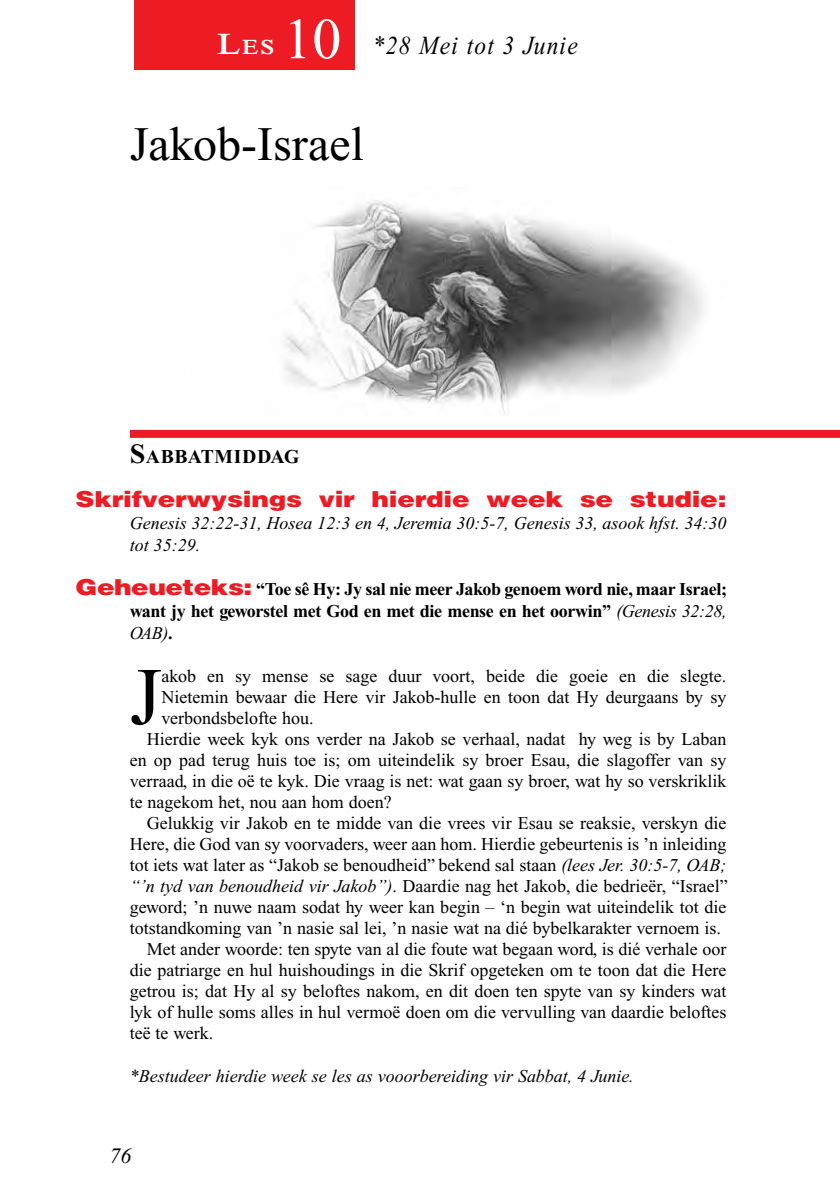
<style>
.page{position:relative;width:840px;height:1191px;background:#fff}
.page>*{position:absolute;margin:0;border:0;box-sizing:border-box;transform-origin:0 0}
.t1{font:81.4px "Times New Roman PS Std";color:#000}
.t2{font:58px "Times New Roman PS Std";color:#fff}
.t3{font:48px "Times New Roman PS Std";color:#000}
.t4{font:italic 26px "Times New Roman PS Std";letter-spacing:.05em;color:#000;scale:.9 1}
.t5{font:900 22px "Helvetica LT Std";letter-spacing:-.01em;color:#ed1c24;scale:1.2 1}
.t6{font:italic 22px "Times New Roman PS Std";color:#000}
.t7{font:600 21px "Times NRMT Std";color:#fff;scale:1.1 1}
.t8{font:700 19.6px "Times New Roman PS Std";letter-spacing:.035em;color:#000}
.t9{font:18px "Times New Roman PS Std";color:#000}
.t10{font:italic 18px/22px "Times New Roman PS Std";color:#000}
.t11{font:700 18px/22px "Times New Roman PS Std";letter-spacing:-.02em;color:#000;text-align:justify}
.s1{font-size:30px}
.s2{font-size:28px}
.s3{font-family:"Helvetica LT Std";font-weight:900;font-size:22px;color:#ed1c24}
.s4{font-weight:400;font-style:italic}
.s5{font-style:italic}
</style>
<div class="page">
<div style="left:130px;top:430px;width:709px;height:8px;background:#ed1c24"></div>
<div style="left:135px;top:0;width:220px;height:69px;background:#ed1c24"></div>
<img style="left:284px;top:201px;width:420px;height:213px">
<h2 class="t2" style="left:283px;top:7px;width:59px">10</h2>
<p class="t7" style="left:217px;top:35px;width:53px"><span class="s1">L</span>es</p>
<h3 class="t4" style="left:373px;top:32px;width:229px">*28 Mei tot 3 Junie</h3>
<h3 class="t3" style="left:130px;top:118px;width:236px">Jakob-Israel</h3>
<p class="t8" style="left:130px;top:445px;width:171px"><span class="s2">S</span>ABBATMIDDAG</p>
<p class="t5" style="left:76px;top:484px;width:543px">Skrifverwysings vir hierdie week se studie:</p>
<p class="t10" style="left:130px;top:512px;width:598px">Genesis 32:22-31, Hosea 12:3 en 4, Jeremia 30:5-7, Genesis 33, asook hfst. 34:30 tot 35:29.</p>
<p class="t11" style="left:130px;top:578px;width:598px;text-indent:-54px"><span class="s3">Geheueteks:</span> “Toe sê Hy: Jy sal nie meer Jakob genoem word nie, maar Israel; want jy het geworstel met God en met die mense en het oorwin” <span class="s4">(Genesis 32:28, OAB)</span>.</p>
<h1 class="t1" style="left:130px;top:652px;width:33px">J</h1>
<p class="t9" style="left:161px;top:666px;width:566px">akob en sy mense se sage duur voort, beide die goeie en die slegte.</p>
<p class="t9" style="left:161px;top:687px;width:566px">Nietemin bewaar die Here vir Jakob-hulle en toon dat Hy deurgaans by sy</p>
<p class="t9" style="left:161px;top:708px;width:154px">verbondsbelofte hou.</p>
<p class="t9" style="left:147px;top:729px;width:581px">Hierdie week kyk ons verder na Jakob se verhaal, nadat hy weg is by Laban</p>
<p class="t9" style="left:130px;top:750px;width:598px">en op pad terug huis toe is; om uiteindelik sy broer Esau, die slagoffer van sy</p>
<p class="t9" style="left:130px;top:771px;width:598px">verraad, in die oë te kyk. Die vraag is net: wat gaan sy broer, wat hy so verskriklik</p>
<p class="t9" style="left:130px;top:792px;width:263px">te nagekom het, nou aan hom doen?</p>
<p class="t9" style="left:147px;top:813px;width:581px">Gelukkig vir Jakob en te midde van die vrees vir Esau se reaksie, verskyn die</p>
<p class="t9" style="left:130px;top:834px;width:598px">Here, die God van sy voorvaders, weer aan hom. Hierdie gebeurtenis is ’n inleiding</p>
<p class="t9" style="left:130px;top:855px;width:598px">tot iets wat later as “Jakob se benoudheid” bekend sal staan <span class="s5">(lees Jer. 30:5-7, OAB;</span></p>
<p class="t9" style="left:130px;top:876px;width:599px"><span class="s5">“’n tyd van benoudheid vir Jakob”)</span>. Daardie nag het Jakob, die bedrieër, “Israel”</p>
<p class="t9" style="left:130px;top:897px;width:598px">geword; ’n nuwe naam sodat hy weer kan begin – ‘n begin wat uiteindelik tot die</p>
<p class="t9" style="left:130px;top:918px;width:592px">totstandkoming van ’n nasie sal lei, ’n nasie wat na dié bybelkarakter vernoem is.</p>
<p class="t9" style="left:147px;top:939px;width:581px">Met ander woorde: ten spyte van al die foute wat begaan word, is dié verhale oor</p>
<p class="t9" style="left:130px;top:960px;width:598px">die patriarge en hul huishoudings in die Skrif opgeteken om te toon dat die Here</p>
<p class="t9" style="left:130px;top:981px;width:598px">getrou is; dat Hy al sy beloftes nakom, en dit doen ten spyte van sy kinders wat</p>
<p class="t9" style="left:130px;top:1002px;width:598px">lyk of hulle soms alles in hul vermoë doen om die vervulling van daardie beloftes</p>
<p class="t9" style="left:130px;top:1023px;width:85px">teë te werk.</p>
<p class="t10" style="left:130px;top:1065px;width:505px">*Bestudeer hierdie week se les as vooorbereiding vir Sabbat, 4 Junie.</p>
<p class="t6" style="left:109px;top:1144px;width:23px">76</p>
</div>
